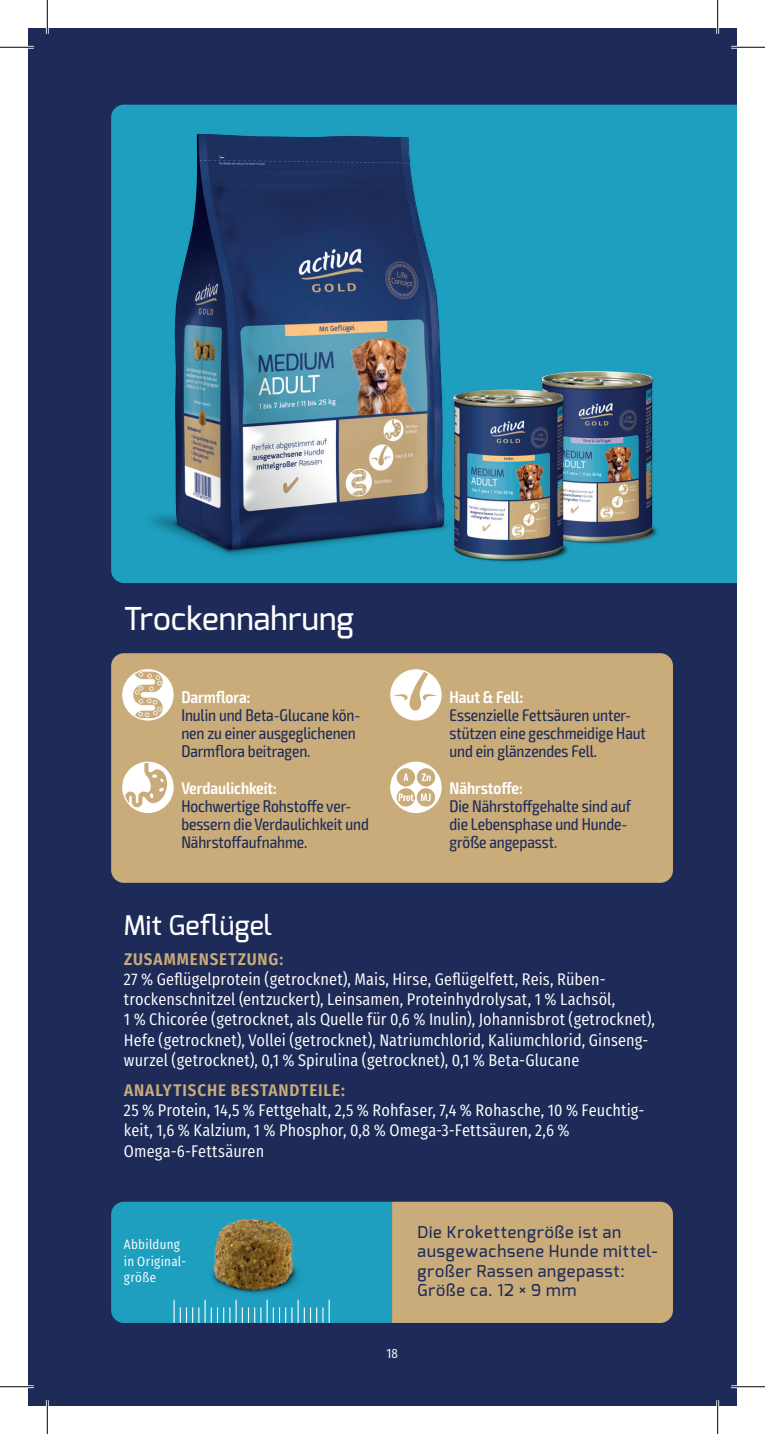
<style>
.page{position:relative;width:765px;height:1434px;background:#fff}
.page>*{position:absolute;margin:0;border:0;box-sizing:border-box;transform-origin:0 0}
.t1{font:500 31.5px "Exo";letter-spacing:.005em;color:#fff}
.t2{font:500 27px "Exo";letter-spacing:.005em;color:#fff}
.t3{font:16.88px/20.2px "Fira Sans Condensed";letter-spacing:.005em;color:#fff}
.t4{font:condensed 16.88px/18px "Exo 2";letter-spacing:-.005em;color:#1e2b59}
.t5{font:600 condensed 16.88px "Exo 2";letter-spacing:-.005em;color:#fff}
.t6{font:600 16.88px "Fira Sans Condensed";letter-spacing:.055em;color:#c9ac7a}
.t7{font:500 16.2px/19.6px "Exo";letter-spacing:.05em;color:#1e2b59}
.t8{font:13.5px/16.2px "Fira Sans Condensed";letter-spacing:.02em;color:#fff}
</style>
<div class="page">
<div style="left:28px;top:28px;width:708px;height:1378px;background:#1e2b59"></div>
<svg style="left:111px;top:1202px;width:561px;height:121px"></svg>
<div style="left:111px;top:105px;width:625px;height:478px;background:#1e9fc0"></div>
<div style="left:123px;top:104px;width:371px;height:479px;background:#1e9fc0"></div>
<img style="left:174px;top:134px;width:270px;height:415px">
<div style="left:111px;top:653px;width:561px;height:230px;background:#c9ac7a;border-radius:13px"></div>
<div style="left:390px;top:762px;width:51px;height:50px;background:#fff;border-radius:50%"></div>
<div style="left:396px;top:768px;width:19px;height:18px;background:#c9ac7a;border-radius:50%"></div>
<div style="left:416px;top:768px;width:19px;height:18px;background:#c9ac7a;border-radius:50%"></div>
<svg style="left:396px;top:788px;width:19px;height:19px"></svg>
<svg style="left:416px;top:788px;width:19px;height:19px"></svg>
<svg style="left:421px;top:773px;width:9px;height:8px"></svg>
<svg style="left:398px;top:793px;width:15px;height:8px"></svg>
<svg style="left:403px;top:773px;width:5px;height:8px"></svg>
<svg style="left:420px;top:793px;width:10px;height:8px"></svg>
<div style="left:390px;top:762px;width:51px;height:51px;border:1px solid #fff;border-radius:50%"></div>
<div style="left:123px;top:670px;width:50px;height:50px;background:#fff;border-radius:50%"></div>
<svg style="left:133px;top:671px;width:29px;height:48px"></svg>
<div style="left:122px;top:669px;width:52px;height:52px;border:1px solid #fff;border-radius:50%"></div>
<div style="left:123px;top:762px;width:50px;height:50px;background:#fff;border-radius:50%"></div>
<svg style="left:125px;top:762px;width:42px;height:45px"></svg>
<div style="left:122px;top:762px;width:51px;height:51px;border:1px solid #fff;border-radius:50%"></div>
<img style="left:532px;top:356px;width:129px;height:202px">
<img style="left:542px;top:372px;width:110px;height:169px">
<img style="left:444px;top:374px;width:129px;height:202px">
<img style="left:453px;top:390px;width:110px;height:169px">
<img style="left:196px;top:1201px;width:115px;height:113px">
<div style="left:390px;top:670px;width:51px;height:50px;background:#fff;border-radius:50%"></div>
<svg style="left:393px;top:670px;width:43px;height:41px"></svg>
<div style="left:390px;top:669px;width:51px;height:52px;border:1px solid #fff;border-radius:50%"></div>
<hr style="left:0;top:46px;width:34px;height:3px;background:#fff">
<hr style="left:730px;top:46px;width:34px;height:3px;background:#fff">
<hr style="left:0;top:1385px;width:34px;height:3px;background:#fff">
<hr style="left:730px;top:1385px;width:34px;height:3px;background:#fff">
<hr style="left:46px;top:0;width:3px;height:34px;background:#fff">
<hr style="left:46px;top:1400px;width:3px;height:34px;background:#fff">
<hr style="left:716px;top:0;width:2px;height:34px;background:#fff">
<hr style="left:716px;top:1400px;width:2px;height:34px;background:#fff">
<hr style="left:0;top:47px;width:34px;height:1px;background:#000">
<hr style="left:730px;top:47px;width:34px;height:1px;background:#000">
<hr style="left:0;top:1386px;width:34px;height:1px;background:#000">
<hr style="left:730px;top:1386px;width:34px;height:1px;background:#000">
<hr style="left:47px;top:0;width:1px;height:34px;background:#000">
<hr style="left:47px;top:1400px;width:1px;height:34px;background:#000">
<hr style="left:717px;top:0;width:1px;height:34px;background:#000">
<hr style="left:717px;top:1400px;width:1px;height:34px;background:#000">
<h1 class="t1" style="left:124px;top:598px;width:231px">Trockennahrung</h1>
<p class="t5" style="left:181px;top:687px;width:71px">Darmflora:</p>
<p class="t4" style="left:181px;top:707px;width:180px">Inulin und Beta-Glucane kön&shy;nen zu einer ausgeglichenen<br>Darmflora beitragen.</p>
<p class="t5" style="left:181px;top:778px;width:97px">Verdaulichkeit:</p>
<p class="t4" style="left:181px;top:798px;width:189px">Hochwertige Rohstoffe ver&shy;bessern die Verdaulichkeit und<br>Nährstoffaufnahme.</p>
<h2 class="t2" style="left:124px;top:907px;width:150px">Mit Geflügel</h2>
<p class="t5" style="left:449px;top:687px;width:75px">Haut &amp; Fell:</p>
<p class="t4" style="left:449px;top:707px;width:198px">Essenzielle Fettsäuren unter&shy;stützen eine geschmeidige Haut und ein glänzendes Fell.</p>
<p class="t5" style="left:449px;top:778px;width:75px">Nährstoffe:</p>
<p class="t4" style="left:449px;top:798px;width:183px">Die Nährstoffgehalte sind auf die Lebensphase und Hunde&shy;größe angepasst.</p>
<p class="t6" style="left:124px;top:945px;width:161px">ZUSAMMENSETZUNG:</p>
<p class="t3" style="left:124px;top:967px;width:532px">27 % Geflügelprotein (getrocknet), Mais, Hirse, Geflügelfett, Reis, Rüben&shy;trockenschnitzel (entzuckert), Leinsamen, Proteinhydrolysat, 1 % Lachsöl,<br>1 % Chicorée (getrocknet, als Quelle für 0,6 % Inulin), Johannisbrot (getrocknet), Hefe (getrocknet), Vollei (getrocknet), Natriumchlorid, Kaliumchlorid, Ginseng&shy;wurzel (getrocknet), 0,1 % Spirulina (getrocknet), 0,1 % Beta-Glucane</p>
<p class="t6" style="left:124px;top:1076px;width:222px">ANALYTISCHE BESTANDTEILE:</p>
<p class="t3" style="left:124px;top:1098px;width:522px">25 % Protein, 14,5 % Fettgehalt, 2,5 % Rohfaser, 7,4 % Rohasche, 10 % Feuchtig&shy;keit, 1,6 % Kalzium, 1 % Phosphor, 0,8 % Omega-3-Fettsäuren, 2,6 %<br>Omega-6-Fettsäuren</p>
<p class="t8" style="left:124px;top:1235px;width:64px">Abbildung in Original&shy;größe</p>
<p class="t8" style="left:386px;top:1343px;width:13px">18</p>
<p class="t7" style="left:417px;top:1222px;width:241px">Die Krokettengröße ist an ausgewachsene Hunde mittel&shy;großer Rassen angepasst:<br>Größe ca. 12 × 9 mm</p>
</div>
